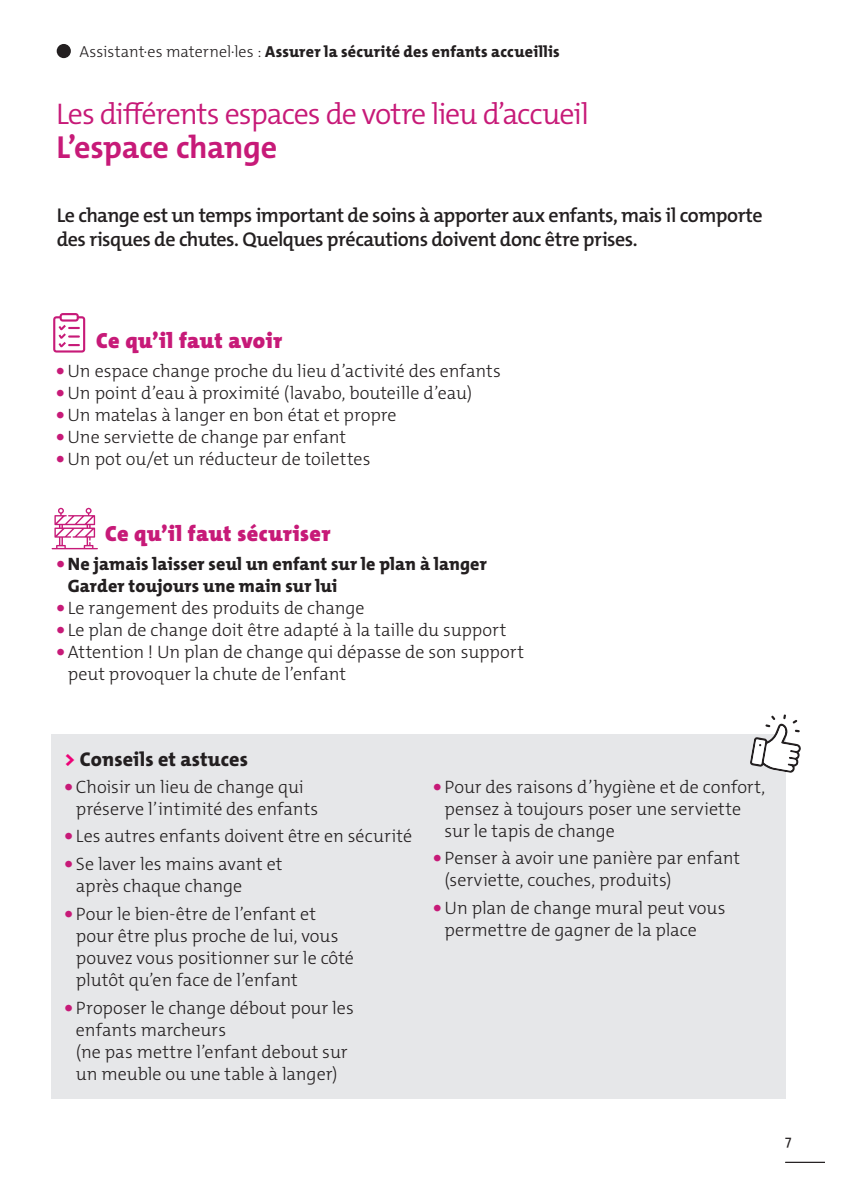
<style>
.page{position:relative;width:842px;height:1191px;background:#fff}
.page>*{position:absolute;margin:0;border:0;box-sizing:border-box;transform-origin:0 0}
.t1{font:700 32px "The Mix C4 s";letter-spacing:-.01em;color:#c71a78}
.t2{font:300 30px "The Mix C4 s";letter-spacing:-.035em;color:#c71a78}
.t3{font:900 22px "The Mix C4 s";letter-spacing:.02em;color:#c71a78}
.t4{font:600 20px/24px "The Mix C4 s";letter-spacing:-.025em;color:#231f20}
.t5{font:800 20px "The Mix C4 s";letter-spacing:.005em;color:#231f20}
.t6{font:300 18px/22px "The Mix C4 s";color:#231f20}
.t7{font:800 18px/22px "The Mix C4 s";letter-spacing:.005em;color:#231f20}
.t8{font:800 16px "The Mix C4 s";letter-spacing:.01em;color:#231f20}
.t9{font:14px "The Mix C4 s";color:#231f20}
.s1{font-weight:300}
.s2{font-weight:800;font-size:20px;color:#c71a78}
.s3{font-size:20px;color:#c71a78}
.s4{color:#ed0277}
</style>
<div class="page">
<hr style="left:785px;top:1162px;width:40px;height:1px;background:#231f20">
<div style="left:52px;top:734px;width:734px;height:364px;background:#e6e7e9"></div>
<svg style="left:750px;top:714px;width:51px;height:59px"></svg>
<svg style="left:53px;top:313px;width:32px;height:39px"></svg>
<svg style="left:52px;top:507px;width:46px;height:42px"></svg>
<div style="left:57px;top:44px;width:14px;height:14px;background:#231f20;border-radius:50%"></div>
<p class="t8" style="left:79px;top:41px;width:482px"><span class="s1">Assistant·es maternel·les :</span> Assurer la sécurité des enfants accueillis</p>
<h2 class="t2" style="left:56px;top:95px;width:534px">Les différents espaces de votre lieu d’accueil</h2>
<h1 class="t1" style="left:57px;top:127px;width:222px">L’espace change</h1>
<p class="t4" style="left:57px;top:203px;width:707px">Le change est un temps important de soins à apporter aux enfants, mais il comporte des risques de chutes. Quelques précautions doivent donc être prises.</p>
<p class="t3" style="left:96px;top:326px;width:187px">Ce qu’il faut avoir</p>
<p class="t6" style="left:56px;top:360px;width:446px"><span class="s2">•</span> Un espace change proche du lieu d’activité des enfants</p>
<p class="t6" style="left:56px;top:382px;width:418px"><span class="s2">•</span> Un point d’eau à proximité (lavabo, bouteille d’eau)</p>
<p class="t6" style="left:56px;top:404px;width:342px"><span class="s2">•</span> Un matelas à langer en bon état et propre</p>
<p class="t6" style="left:56px;top:426px;width:292px"><span class="s2">•</span> Une serviette de change par enfant</p>
<p class="t6" style="left:56px;top:448px;width:316px"><span class="s2">•</span> Un pot ou/et un réducteur de toilettes</p>
<p class="t3" style="left:105px;top:520px;width:227px">Ce qu’il faut sécuriser</p>
<p class="t7" style="left:68px;top:553px;width:421px;text-indent:-11px"><span class="s3">•</span>Ne jamais laisser seul un enfant sur le plan à langer<br>Garder toujours une main sur lui</p>
<p class="t6" style="left:56px;top:597px;width:310px"><span class="s2">•</span> Le rangement des produits de change</p>
<p class="t6" style="left:56px;top:619px;width:452px"><span class="s2">•</span> Le plan de change doit être adapté à la taille du support</p>
<p class="t6" style="left:68px;top:641px;width:458px;text-indent:-11px"><span class="s2">•</span> Attention ! Un plan de change qui dépasse de son support peut provoquer la chute de l’enfant</p>
<p class="t5" style="left:65px;top:746px;width:185px"><span class="s4">&gt;</span> Conseils et astuces</p>
<p class="t6" style="left:76px;top:776px;width:244px;text-indent:-11px"><span class="s2">•</span> Choisir un lieu de change qui préserve l’intimité des enfants</p>
<p class="t6" style="left:65px;top:825px;width:349px"><span class="s2">•</span> Les autres enfants doivent être en sécurité</p>
<p class="t6" style="left:76px;top:853px;width:208px;text-indent:-11px"><span class="s2">•</span> Se laver les mains avant et après chaque change</p>
<p class="t6" style="left:76px;top:903px;width:280px;text-indent:-11px"><span class="s2">•</span> Pour le bien-être de l’enfant et pour être plus proche de lui, vous pouvez vous positionner sur le côté plutôt qu’en face de l’enfant</p>
<p class="t6" style="left:76px;top:996px;width:279px;text-indent:-11px"><span class="s2">•</span> Proposer le change débout pour les enfants marcheurs<br>(ne pas mettre l’enfant debout sur un meuble ou une table à langer)</p>
<p class="t6" style="left:444px;top:776px;width:322px;text-indent:-11px"><span class="s2">•</span> Pour des raisons d’hygiène et de confort, pensez à toujours poser une serviette sur le tapis de change</p>
<p class="t6" style="left:444px;top:847px;width:297px;text-indent:-11px"><span class="s2">•</span> Penser à avoir une panière par enfant (serviette, couches, produits)</p>
<p class="t6" style="left:444px;top:897px;width:283px;text-indent:-11px"><span class="s2">•</span> Un plan de change mural peut vous permettre de gagner de la place</p>
<p class="t9" style="left:785px;top:1130px;width:8px">7</p>
</div>
